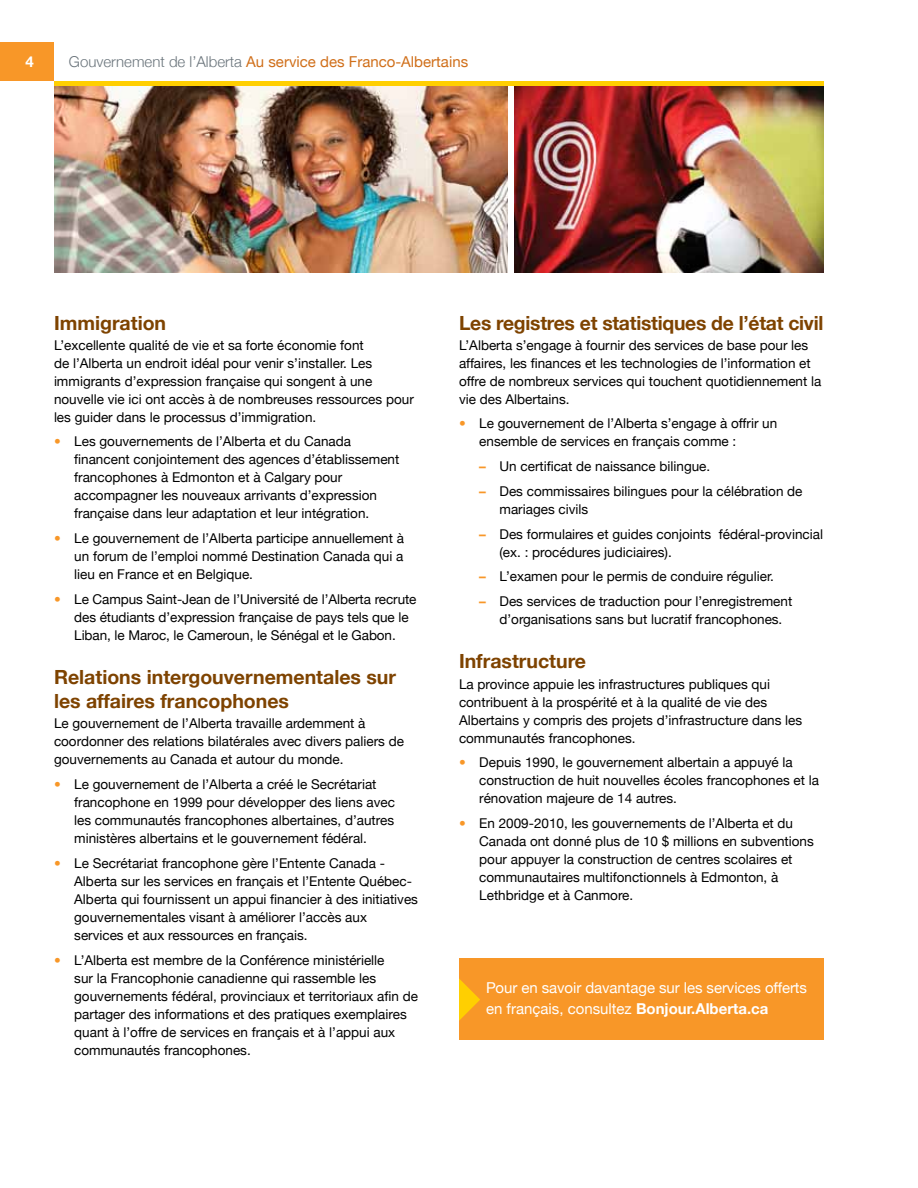
<style>
.page{position:relative;width:918px;height:1188px;background:#fff}
.page>*{position:absolute;margin:0;border:0;box-sizing:border-box;transform-origin:0 0}
.t1{font:700 19.5px/24px "Helvetica Neue";color:#7e4300}
.t2{font:15px/21px "Helvetica Neue";letter-spacing:-.005em;color:#fff}
.t3{font:15px "Helvetica Neue";color:#d06f1a}
.t4{font:700 15px "Helvetica Neue";color:#fff}
.t5{font:13.5px/18px "Helvetica Neue";color:#000}
.s1{font-weight:300;color:#6a747b}
.s2{color:#f89728}
.s3{font-weight:700;color:#f89728}
.s4{font-weight:700}
</style>
<div class="page">
<div style="left:0;top:43px;width:54px;height:38px;background:#f89728"></div>
<img style="left:515px;top:85px;width:309px;height:188px">
<img style="left:54px;top:85px;width:453px;height:188px">
<hr style="left:54px;top:81px;width:770px;height:4px;background:#ffcf01">
<div style="left:459px;top:958px;width:365px;height:82px;background:#f89728"></div>
<svg style="left:459px;top:979px;width:21px;height:42px"></svg>
<p class="t4" style="left:25px;top:52px;width:10px">4</p>
<p class="t3" style="left:69px;top:52px;width:401px"><span class="s1">Gouvernement de l’Alberta</span> Au service des Franco-Albertains</p>
<h1 class="t1" style="left:54px;top:310px;width:114px">Immigration</h1>
<p class="t5" style="left:54px;top:336px;width:361px">L’excellente qualité de vie et sa forte économie font<br>de l’Alberta un endroit idéal pour venir s’installer. Les immigrants d’expression française qui songent à une nouvelle vie ici ont accès à de nombreuses ressources pour les guider dans le processus d’immigration.</p>
<p class="t5" style="left:74px;top:432px;width:327px;text-indent:-20px"><span class="s2">•</span> Les gouvernements de l’Alberta et du Canada financent conjointement des agences d’établissement francophones à Edmonton et à Calgary pour accompagner les nouveaux arrivants d’expression française dans leur adaptation et leur intégration.</p>
<p class="t5" style="left:74px;top:529px;width:331px;text-align:justify;text-indent:-20px"><span class="s2">•</span> Le gouvernement de l’Alberta participe annuellement à un forum de l’emploi nommé Destination Canada qui a lieu en France et en Belgique.</p>
<p class="t5" style="left:74px;top:590px;width:344px;text-indent:-20px"><span class="s2">•</span> Le Campus Saint-Jean de l’Université de l’Alberta recrute des étudiants d’expression française de pays tels que le<br>Liban, le Maroc, le Cameroun, le Sénégal et le Gabon.</p>
<h1 class="t1" style="left:54px;top:665px;width:344px">Relations intergouvernementales sur les affaires francophones</h1>
<p class="t5" style="left:54px;top:714px;width:352px">Le gouvernement de l’Alberta travaille ardemment à coordonner des relations bilatérales avec divers paliers de gouvernements au Canada et autour du monde.</p>
<p class="t5" style="left:74px;top:775px;width:322px;text-indent:-20px"><span class="s2">•</span> Le gouvernement de l’Alberta a créé le Secrétariat francophone en 1999 pour développer des liens avec les communautés francophones albertaines, d’autres ministères albertains et le gouvernement fédéral.</p>
<p class="t5" style="left:74px;top:854px;width:345px;text-indent:-20px"><span class="s2">•</span> Le Secrétariat francophone gère l’Entente Canada - Alberta sur les services en français et l’Entente Québec-Alberta qui fournissent un appui financier à des initiatives gouvernementales visant à améliorer l’accès aux services et aux ressources en français.</p>
<p class="t5" style="left:74px;top:951px;width:345px;text-indent:-20px"><span class="s2">•</span> L’Alberta est membre de la Conférence ministérielle<br>sur la Francophonie canadienne qui rassemble les gouvernements fédéral, provinciaux et territoriaux afin de partager des informations et des pratiques exemplaires quant à l’offre de services en français et à l’appui aux communautés francophones.</p>
<h1 class="t1" style="left:459px;top:310px;width:366px">Les registres et statistiques de l’état civil</h1>
<p class="t5" style="left:459px;top:336px;width:364px">L’Alberta s’engage à fournir des services de base pour les affaires, les finances et les technologies de l’information et offre de nombreux services qui touchent quotidiennement la vie des Albertains.</p>
<p class="t5" style="left:479px;top:414px;width:300px;text-indent:-20px"><span class="s2">•</span> Le gouvernement de l’Alberta s’engage à offrir un ensemble de services en français comme :</p>
<p class="t5" style="left:479px;top:457px;width:233px"><span class="s3">–</span> Un certificat de naissance bilingue.</p>
<p class="t5" style="left:500px;top:482px;width:305px;text-indent:-20px"><span class="s3">–</span> Des commissaires bilingues pour la célébration de mariages civils</p>
<p class="t5" style="left:500px;top:525px;width:325px;text-indent:-20px"><span class="s3">–</span> Des formulaires et guides conjoints fédéral-provincial (ex. : procédures judiciaires).</p>
<p class="t5" style="left:479px;top:567px;width:296px"><span class="s3">–</span> L’examen pour le permis de conduire régulier.</p>
<p class="t5" style="left:500px;top:592px;width:294px;text-indent:-20px"><span class="s3">–</span> Des services de traduction pour l’enregistrement d’organisations sans but lucratif francophones.</p>
<h1 class="t1" style="left:459px;top:649px;width:129px">Infrastructure</h1>
<p class="t5" style="left:459px;top:675px;width:345px">La province appuie les infrastructures publiques qui contribuent à la prospérité et à la qualité de vie des Albertains y compris des projets d’infrastructure dans les communautés francophones.</p>
<p class="t5" style="left:479px;top:753px;width:341px;text-indent:-20px"><span class="s2">•</span> Depuis 1990, le gouvernement albertain a appuyé la construction de huit nouvelles écoles francophones et la rénovation majeure de 14 autres.</p>
<p class="t5" style="left:479px;top:814px;width:336px;text-indent:-20px"><span class="s2">•</span> En 2009-2010, les gouvernements de l’Alberta et du Canada ont donné plus de 10 $ millions en subventions pour appuyer la construction de centres scolaires et communautaires multifonctionnels à Edmonton, à Lethbridge et à Canmore.</p>
<p class="t2" style="left:486px;top:977px;width:323px">Pour en savoir davantage sur les services offerts en français, consultez <span class="s4">Bonjour.Alberta.ca</span></p>
</div>
